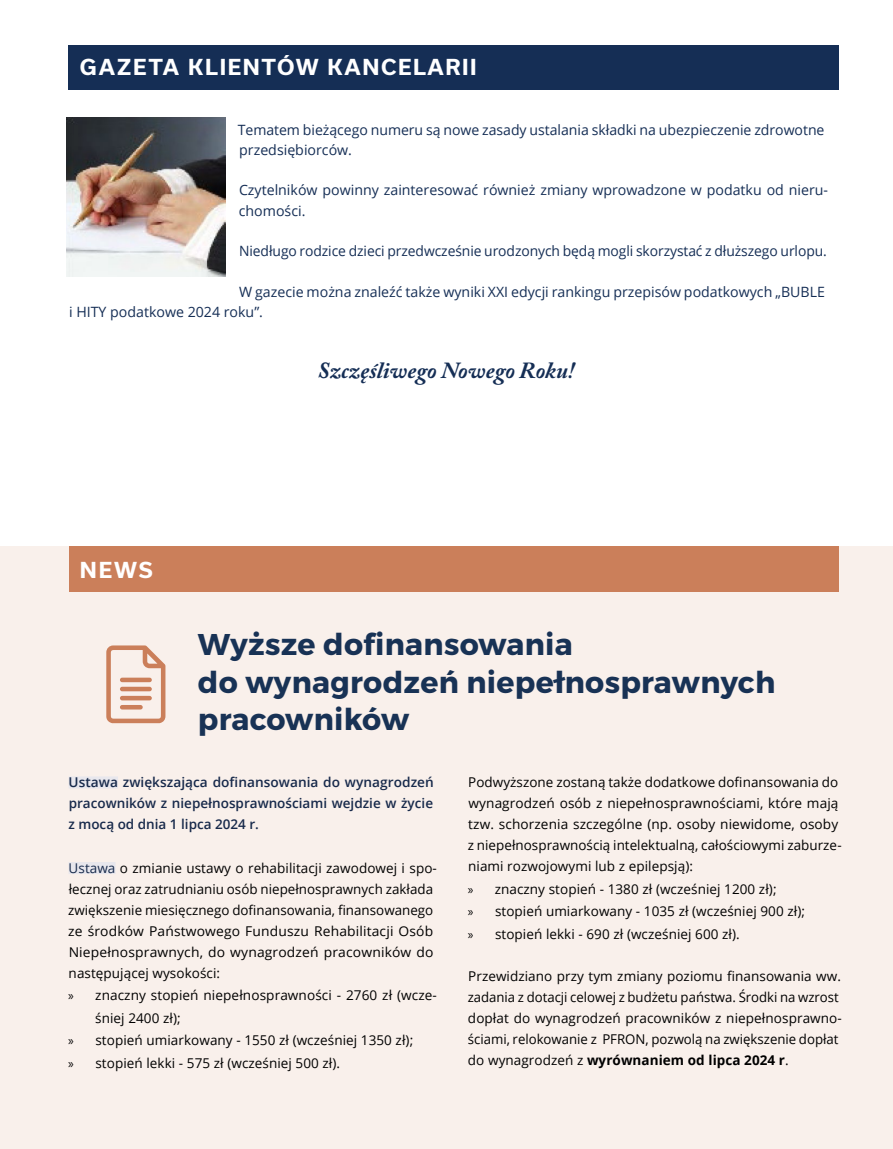
<style>
.page{position:relative;width:893px;height:1149px;background:#fff}
.page>*{position:absolute;margin:0;border:0;box-sizing:border-box;transform-origin:0 0}
.t1{font:30px/37.5px "Trueno Bd";letter-spacing:.01em;color:#183255}
.t2{font:italic 700 22.95px "Adobe Caslon Pro";color:#152e55}
.t3{font:700 21px "Usual";letter-spacing:.075em;color:#fff}
.t4{font:14.1px/20.2px "Open Sans";color:#152e55}
.t5{font:13.5px/21px "Open Sans";letter-spacing:.005em;color:#000}
.t6{font:600 13.5px/21px "Open Sans";color:#182a4b;text-align:justify}
.s1{color:#182a4b}
.s2{font-family:"Myriad Pro"}
.s3{font-weight:700}
</style>
<div class="page">
<div style="left:0;top:546px;width:893px;height:602px;background:#f9f0eb"></div>
<div style="left:69px;top:776px;width:49px;height:12px;background:#e8e7ed"></div>
<div style="left:69px;top:861px;width:47px;height:12px;background:#e8e7ed"></div>
<div style="left:68px;top:45px;width:771px;height:45px;background:#152e55"></div>
<div style="left:69px;top:546px;width:770px;height:46px;background:#cb7f5a"></div>
<svg style="left:106px;top:645px;width:59px;height:78px"></svg>
<img style="left:66px;top:118px;width:160px;height:159px">
<h3 class="t3" style="left:80px;top:55px;width:398px">GAZETA KLIENTÓW KANCELARII</h3>
<p class="t4" style="left:238px;top:119px;width:588px">Tematem bieżącego numeru są nowe zasady ustalania składki na ubezpieczenie zdrowotne przedsiębiorców.</p>
<p class="t4" style="left:239px;top:180px;width:591px">Czytelników powinny zainteresować również zmiany wprowadzone w podatku od nieru&shy;chomości.</p>
<p class="t4" style="left:239px;top:240px;width:589px">Niedługo rodzice dzieci przedwcześnie urodzonych będą mogli skorzystać z dłuższego urlopu.</p>
<p class="t4" style="left:69px;top:281px;width:757px;text-indent:170px">W gazecie można znaleźć także wyniki XXI edycji rankingu przepisów podatkowych „BUBLE i HITY podatkowe 2024 roku”.</p>
<h2 class="t2" style="left:318px;top:356px;width:258px">Szczęśliwego Nowego Roku!</h2>
<h3 class="t3" style="left:80px;top:558px;width:74px">NEWS</h3>
<h1 class="t1" style="left:198px;top:626px;width:579px">Wyższe dofinansowania<br>do wynagrodzeń niepełnosprawnych pracowników</h1>
<p class="t6" style="left:69px;top:771px;width:367px">Ustawa zwiększająca dofinansowania do wynagrodzeń pracowników z niepełnosprawnościami wejdzie w życie z mocą od dnia 1 lipca 2024 r.</p>
<p class="t5" style="left:68px;top:856px;width:370px"><span class="s1">Ustawa</span> o zmianie ustawy o rehabilitacji zawodowej i spo&shy;łecznej oraz zatrudnianiu osób niepełnosprawnych zakłada zwiększenie miesięcznego dofinansowania, finansowanego ze środków Państwowego Funduszu Rehabilitacji Osób Niepełnosprawnych, do wynagrodzeń pracowników do następującej wysokości:</p>
<p class="t5" style="left:68px;top:984px;width:370px"><span class="s2">»</span> znaczny stopień niepełnosprawności - 2760 zł (wcze-</p>
<p class="t5" style="left:95px;top:1006px;width:87px">śniej 2400 zł);</p>
<p class="t5" style="left:68px;top:1029px;width:347px"><span class="s2">»</span> stopień umiarkowany - 1550 zł (wcześniej 1350 zł);</p>
<p class="t5" style="left:68px;top:1051px;width:273px"><span class="s2">»</span> stopień lekki - 575 zł (wcześniej 500 zł).</p>
<p class="t5" style="left:468px;top:771px;width:375px">Podwyższone zostaną także dodatkowe dofinansowania do wynagrodzeń osób z niepełnosprawnościami, które mają tzw. schorzenia szczególne (np. osoby niewidome, osoby z niepełnosprawnością intelektualną, całościowymi zaburze&shy;niami rozwojowymi lub z epilepsją):</p>
<p class="t5" style="left:468px;top:876px;width:339px;line-height:22.5px"><span class="s2">»</span> znaczny stopień - 1380 zł (wcześniej 1200 zł);<br><span class="s2">»</span> stopień umiarkowany - 1035 zł (wcześniej 900 zł); <span class="s2">»</span> stopień lekki - 690 zł (wcześniej 600 zł).</p>
<p class="t5" style="left:468px;top:964px;width:375px">Przewidziano przy tym zmiany poziomu finansowania ww. zadania z dotacji celowej z budżetu państwa. Środki na wzrost dopłat do wynagrodzeń pracowników z niepełnosprawno&shy;ściami, relokowanie z PFRON, pozwolą na zwiększenie dopłat do wynagrodzeń z <span class="s3">wyrównaniem od lipca 2024 r</span>.</p>
</div>
